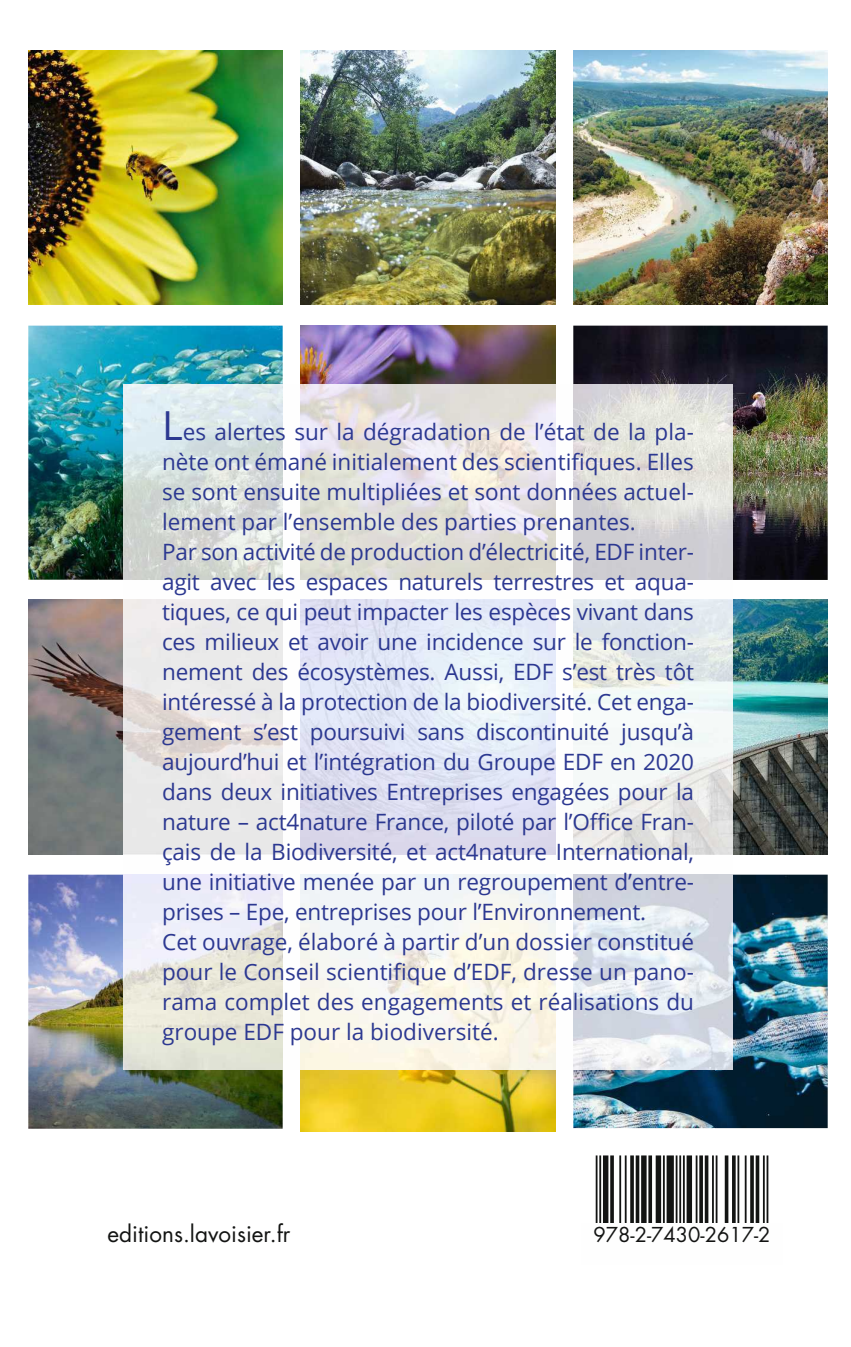
<style>
.page{position:relative;width:851px;height:1347px;background:#fff}
.page>*{position:absolute;margin:0;border:0;box-sizing:border-box;transform-origin:0 0}
.t1{font:22.5px/30px "Open Sans";letter-spacing:-.01em;color:#2c3891}
.t2{font:22.5px "Futura Std";color:#131413}
.t3{font:20px "Futura Std";color:#131413}
.s1{font-size:40px}
</style>
<div class="page">
<hr style="left:766px;top:1155px;width:2px;height:90px;background:#131413">
<hr style="left:762px;top:1155px;width:2px;height:90px;background:#131413">
<svg style="left:755px;top:1155px;width:4px;height:68px"></svg>
<hr style="left:750px;top:1155px;width:3px;height:81px;background:#131413">
<hr style="left:744px;top:1155px;width:2px;height:81px;background:#131413">
<hr style="left:737px;top:1155px;width:2px;height:81px;background:#131413">
<svg style="left:732px;top:1155px;width:3px;height:68px"></svg>
<svg style="left:724px;top:1155px;width:4px;height:68px"></svg>
<hr style="left:715px;top:1155px;width:2px;height:81px;background:#131413">
<hr style="left:711px;top:1155px;width:2px;height:81px;background:#131413">
<svg style="left:704px;top:1155px;width:4px;height:68px"></svg>
<hr style="left:699px;top:1155px;width:3px;height:81px;background:#131413">
<hr style="left:695px;top:1155px;width:2px;height:81px;background:#131413">
<div style="left:686px;top:1155px;width:6px;height:81px;background:#131413"></div>
<hr style="left:682px;top:1155px;width:2px;height:90px;background:#131413">
<hr style="left:679px;top:1155px;width:2px;height:90px;background:#131413">
<hr style="left:675px;top:1155px;width:2px;height:81px;background:#131413">
<div style="left:666px;top:1155px;width:7px;height:81px;background:#131413"></div>
<hr style="left:662px;top:1155px;width:2px;height:81px;background:#131413">
<div style="left:655px;top:1155px;width:6px;height:81px;background:#131413"></div>
<svg style="left:648px;top:1155px;width:4px;height:68px"></svg>
<div style="left:641px;top:1155px;width:5px;height:81px;background:#131413"></div>
<svg style="left:635px;top:1155px;width:4px;height:68px"></svg>
<hr style="left:630px;top:1155px;width:3px;height:81px;background:#131413">
<hr style="left:624px;top:1155px;width:2px;height:81px;background:#131413">
<hr style="left:619px;top:1155px;width:2px;height:81px;background:#131413">
<hr style="left:610px;top:1155px;width:3px;height:81px;background:#131413">
<div style="left:603px;top:1155px;width:5px;height:81px;background:#131413"></div>
<hr style="left:599px;top:1155px;width:2px;height:90px;background:#131413">
<hr style="left:595px;top:1155px;width:2px;height:90px;background:#131413">
<div style="left:581px;top:1223px;width:201px;height:41px;background:#fefefe"></div>
<img style="left:301px;top:1069px;width:254px;height:62px">
<img style="left:28px;top:51px;width:254px;height:253px">
<img style="left:573px;top:50px;width:254px;height:255px">
<img style="left:301px;top:325px;width:254px;height:59px">
<img style="left:28px;top:325px;width:254px;height:254px">
<img style="left:28px;top:600px;width:95px;height:254px">
<img style="left:28px;top:874px;width:254px;height:254px">
<img style="left:573px;top:874px;width:254px;height:254px">
<img style="left:732px;top:600px;width:95px;height:254px">
<img style="left:301px;top:50px;width:254px;height:255px">
<img style="left:573px;top:325px;width:254px;height:255px">
<svg style="left:123px;top:384px;width:609px;height:685px"></svg>
<img style="left:301px;top:599px;width:254px;height:255px">
<img style="left:123px;top:384px;width:159px;height:195px">
<img style="left:123px;top:874px;width:159px;height:195px">
<img style="left:573px;top:874px;width:159px;height:195px">
<img style="left:573px;top:384px;width:159px;height:196px">
<p class="t1" style="left:162px;top:416px;width:533px"><span class="s1">L</span>es alertes sur la dégradation de l’état de la pla&shy;nète ont émané initialement des scientifiques. Elles se sont ensuite multipliées et sont données actuel&shy;lement par l’ensemble des parties prenantes.<br>Par son activité de production d’électricité, EDF inter&shy;agit avec les espaces naturels terrestres et aqua&shy;tiques, ce qui peut impacter les espèces vivant dans ces milieux et avoir une incidence sur le fonction&shy;nement des écosystèmes. Aussi, EDF s’est très tôt intéressé à la protection de la biodiversité. Cet enga&shy;gement s’est poursuivi sans discontinuité jusqu’à aujourd’hui et l’intégration du Groupe EDF en 2020 dans deux initiatives Entreprises engagées pour la nature – act4nature France, piloté par l’Office Fran&shy;çais de la Biodiversité, et act4nature International, une initiative menée par un regroupement d’entre&shy;prises – Epe, entreprises pour l’Environnement.<br>Cet ouvrage, élaboré à partir d’un dossier constitué pour le Conseil scientifique d’EDF, dresse un pano&shy;rama complet des engagements et réalisations du groupe EDF pour la biodiversité.</p>
<p class="t2" style="left:108px;top:1218px;width:184px">editions.lavoisier.fr</p>
<p class="t3" style="left:593px;top:1221px;width:178px">978-2-7430-2617-2</p>
</div>
